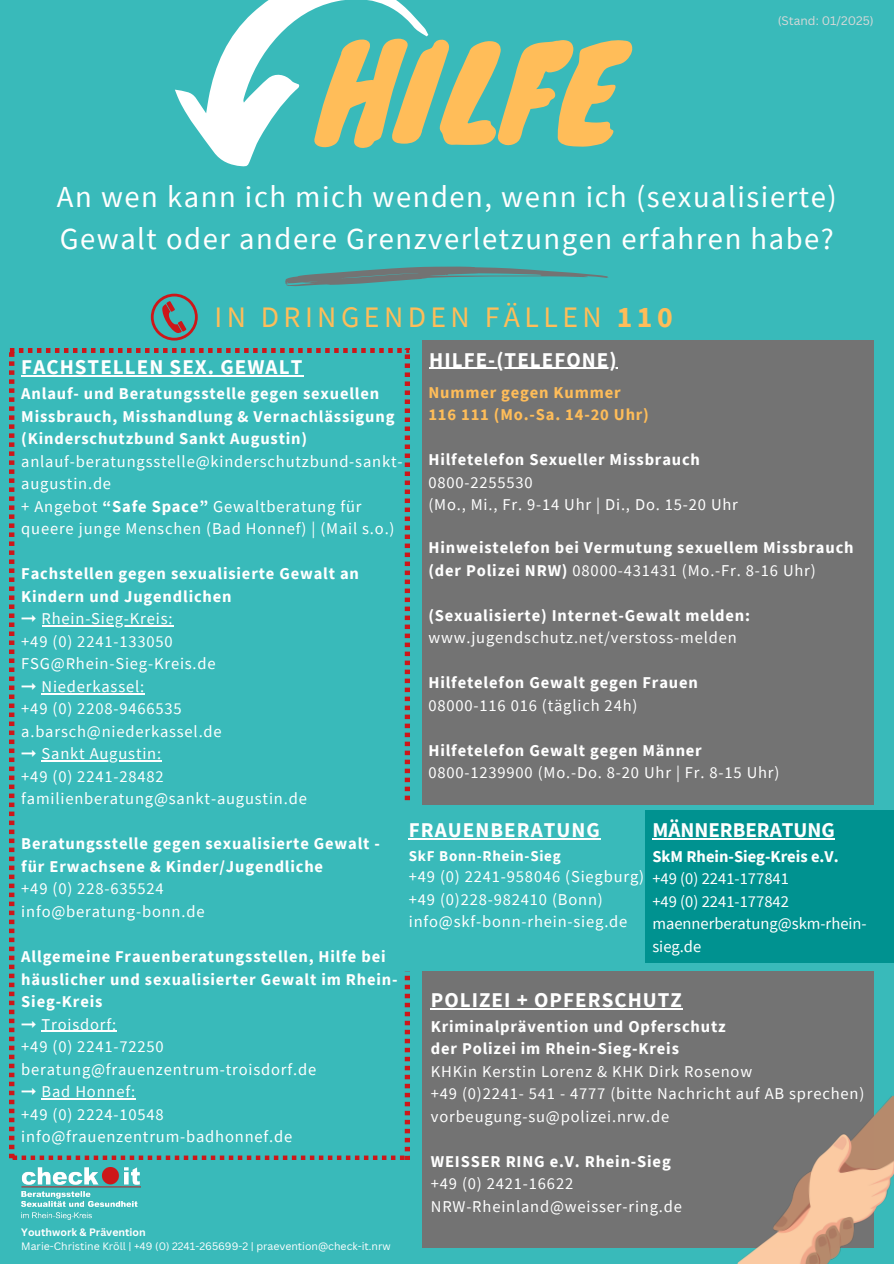
<style>
.page{position:relative;width:894px;height:1264px;background:#fff}
.page>*{position:absolute;margin:0;border:0;box-sizing:border-box;transform-origin:0 0}
.t1{font:126px "Knewave";letter-spacing:.01em;color:#ffbd59}
.t2{font:30.6px/42.8px "Source Sans Pro";letter-spacing:.05em;color:#fff}
.t3{font:29.7px "Source Sans Pro";letter-spacing:.15em;color:#ffbd59}
.t4{font:700 21px "Source Sans Pro";letter-spacing:.05em;color:#fff}
.t5{font:700 21px "Source Sans Pro";color:#fff}
.t6{font:16.5px/22.5px "Source Sans Pro";letter-spacing:.05em;color:#fff}
.t7{font:700 16.5px/22.5px "Source Sans Pro";letter-spacing:.05em;color:#fff}
.t8{font:16.5px/22.5px "Source Sans Pro";color:#fff}
.t9{font:700 16.5px/22.5px "Source Sans Pro";letter-spacing:.05em;color:#ffbd59}
.t10{font:700 15px "Source Sans Pro";letter-spacing:.05em;color:#fff}
.t11{font:12px "Canva Sans";color:#d9d9d9}
.t12{font:10.5px "Canva Sans";color:#fff}
.t13{font:700 10.5px "Canva Sans";color:#fff}
.s1{font-weight:700}
.s2{font-family:"Free Serif";font-weight:400}
.s3{font-weight:400}
.s4{font-family:"Free Serif"}
</style>
<div class="page">
<div style="left:0;top:0;width:893px;height:1263px;background:#39baba"></div>
<svg style="left:285px;top:266px;width:323px;height:20px"></svg>
<svg style="left:151px;top:294px;width:47px;height:46px"></svg>
<svg style="left:10px;top:348px;width:399px;height:811px"></svg>
<div style="left:397px;top:804px;width:496px;height:167px;background:#39baba"></div>
<div style="left:422px;top:971px;width:451px;height:276px;background:#737373"></div>
<div style="left:422px;top:340px;width:451px;height:464px;background:#737373"></div>
<hr style="left:429px;top:368px;width:188px;height:1px;background:#fff">
<svg style="left:175px;top:0;width:253px;height:166px"></svg>
<div style="left:645px;top:810px;width:248px;height:153px;background:#009290"></div>
<hr style="left:21px;top:375px;width:282px;height:2px;background:#fff">
<hr style="left:42px;top:625px;width:131px;height:1px;background:#fff">
<hr style="left:42px;top:693px;width:103px;height:1px;background:#fff">
<hr style="left:42px;top:760px;width:120px;height:1px;background:#fff">
<hr style="left:42px;top:1030px;width:75px;height:1px;background:#fff">
<hr style="left:42px;top:1098px;width:94px;height:1px;background:#fff">
<img style="left:21px;top:1167px;width:120px;height:52px">
<hr style="left:409px;top:838px;width:192px;height:1px;background:#fff">
<hr style="left:430px;top:1008px;width:252px;height:1px;background:#fff">
<hr style="left:652px;top:838px;width:182px;height:1px;background:#fff">
<img style="left:736px;top:1090px;width:157px;height:173px">
<h1 class="t1" style="left:319px;top:-10px;width:305px">HILFE</h1>
<h6 class="t11" style="left:777px;top:12px;width:98px">(Stand: 01/2025)</h6>
<h3 class="t2" style="left:57px;top:174px;width:781px">An wen kann ich mich wenden, wenn ich (sexualisierte)<br>Gewalt oder andere Grenzverletzungen erfahren habe?</h3>
<p class="t3" style="left:214px;top:297px;width:459px">IN DRINGENDEN FÄLLEN <span class="s1">110</span></p>
<p class="t4" style="left:429px;top:346px;width:189px">HILFE-(TELEFONE)</p>
<h6 class="t4" style="left:21px;top:354px;width:282px">FACHSTELLEN SEX. GEWALT</h6>
<h6 class="t6" style="left:21px;top:382px;width:382px"><span class="s1">Anlauf- und Beratungsstelle gegen sexuellen Missbrauch, Misshandlung &amp; Vernachlässigung (Kinderschutzbund Sankt Augustin) </span>anlauf-beratungsstelle@kinderschutzbund-sankt&shy;augustin.de<br>+ Angebot <span class="s1">“Safe Space”</span> Gewaltberatung für queere junge Menschen (Bad Honnef) | (Mail s.o.)</h6>
<h6 class="t7" style="left:21px;top:562px;width:339px">Fachstellen gegen sexualisierte Gewalt an<br>Kindern und Jugendlichen<br><span class="s2">➞</span> <span class="s3">Rhein-Sieg-Kreis:</span></h6>
<p class="t6" style="left:21px;top:629px;width:202px">+49 (0) 2241-133050<br>FSG@Rhein-Sieg-Kreis.de <span class="s4">➞</span> Niederkassel:<br>+49 (0) 2208-9466535 a.barsch@niederkassel.de <span class="s4">➞</span> Sankt Augustin:</p>
<p class="t6" style="left:21px;top:764px;width:287px">+49 (0) 2241-28482 familienberatung@sankt-augustin.de</p>
<p class="t7" style="left:21px;top:832px;width:360px">Beratungsstelle gegen sexualisierte Gewalt - für Erwachsene &amp; Kinder/Jugendliche<br><span class="s3">+49 (0) 228-635524<br>info@beratung-bonn.de</span></p>
<p class="t7" style="left:21px;top:944px;width:377px">Allgemeine Frauenberatungsstellen, Hilfe bei häuslicher und sexualisierter Gewalt im Rhein-<br>Sieg-Kreis<br><span class="s2">➞</span> <span class="s3">Troisdorf:<br>+49 (0) 2241-72250 beratung@frauenzentrum-troisdorf.de<br></span><span class="s2">➞</span> <span class="s3">Bad Honnef:</span></p>
<p class="t6" style="left:21px;top:1102px;width:272px">+49 (0) 2224-10548 info@frauenzentrum-badhonnef.de</p>
<p class="t9" style="left:428px;top:381px;width:222px">Nummer gegen Kummer<br>116 111 (Mo.-Sa. 14-20 Uhr)</p>
<p class="t6" style="left:428px;top:448px;width:311px"><span class="s1">Hilfetelefon Sexueller Missbrauch<br></span>0800-2255530<br>(Mo., Mi., Fr. 9-14 Uhr | Di., Do. 15-20 Uhr</p>
<h2 class="t7" style="left:428px;top:536px;width:426px">Hinweistelefon bei Vermutung sexuellem Missbrauch (der Polizei NRW) <span class="s3">08000-431431 (Mo.-Fr. 8-16 Uhr)</span></h2>
<h4 class="t7" style="left:428px;top:603px;width:323px">(Sexualisierte) Internet-Gewalt melden: <span class="s3">www.jugendschutz.net/verstoss-melden</span></h4>
<h6 class="t7" style="left:428px;top:671px;width:271px">Hilfetelefon Gewalt gegen Frauen<br><span class="s3">08000-116 016 (täglich 24h)</span></h6>
<h6 class="t6" style="left:428px;top:738px;width:352px"><span class="s1">Hilfetelefon Gewalt gegen Männer<br></span>0800-1239900 (Mo.-Do. 8-20 Uhr | Fr. 8-15 Uhr)</h6>
<h6 class="t5" style="left:652px;top:816px;width:184px">MÄNNERBERATUNG</h6>
<h6 class="t8" style="left:652px;top:844px;width:216px"><span class="s1">SkM Rhein-Sieg-Kreis e.V. </span>+49 (0) 2241-177841<br>+49 (0) 2241-177842 maennerberatung@skm-rhein&shy;sieg.de</h6>
<h5 class="t4" style="left:409px;top:816px;width:193px">FRAUENBERATUNG</h5>
<h5 class="t10" style="left:409px;top:845px;width:153px">SkF Bonn-Rhein-Sieg</h5>
<h5 class="t6" style="left:409px;top:864px;width:237px">+49 (0) 2241-958046 (Siegburg) +49 (0)228-982410 (Bonn) info@skf-bonn-rhein-sieg.de</h5>
<h6 class="t4" style="left:430px;top:986px;width:252px">POLIZEI + OPFERSCHUTZ</h6>
<h6 class="t6" style="left:430px;top:1014px;width:435px"><span class="s1">Kriminalprävention und Opferschutz<br>der Polizei im Rhein-Sieg-Kreis<br></span>KHKin Kerstin Lorenz &amp; KHK Dirk Rosenow<br>+49 (0)2241- 541 - 4777 (bitte Nachricht auf AB sprechen) vorbeugung-su@polizei.nrw.de</h6>
<h6 class="t6" style="left:430px;top:1149px;width:252px"><span class="s1">WEISSER RING e.V. Rhein-Sieg </span>+49 (0) 2421-16622<br>NRW-Rheinland@weisser-ring.de</h6>
<h6 class="t13" style="left:21px;top:1224px;width:126px">Youthwork &amp; Prävention</h6>
<h6 class="t12" style="left:21px;top:1238px;width:371px">Marie-Christine Kröll | +49 (0) 2241-265699-2 | praevention@check-it.nrw</h6>
</div>
